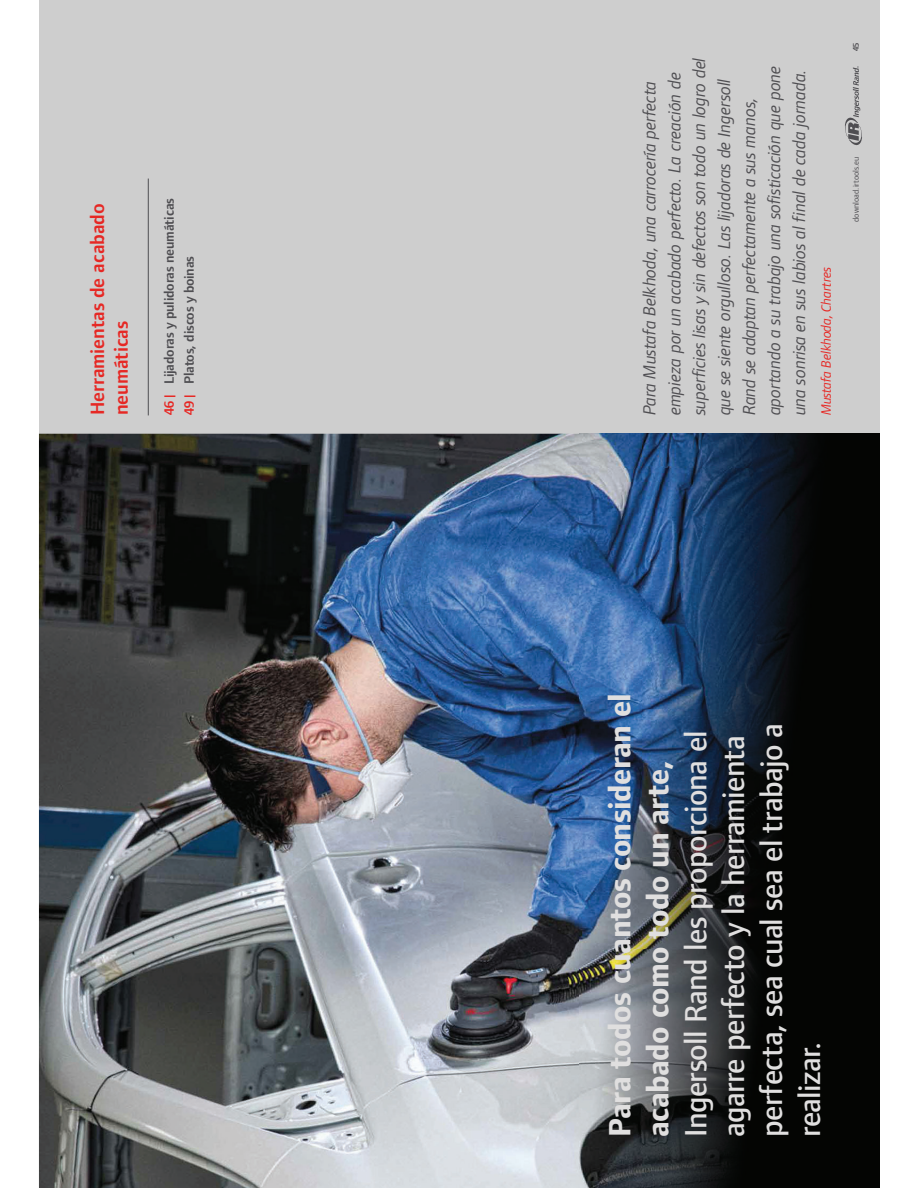
<style>
.page{position:relative;width:918px;height:1188px;background:#fff}
.page>*{position:absolute;margin:0;border:0;box-sizing:border-box;transform-origin:0 0}
.t1{font:500 31.95px/38px "Foundry Form Sans";letter-spacing:-.02em;color:#e0dfdf}
.t2{font:700 31.95px/38px "Foundry Form Sans";letter-spacing:-.02em;color:#e0dfdf}
.t3{font:600 19.95px/24px "Foundry Form Sans";color:#e62824}
.t4{font:18px/24.9px "Foundry Form Sansitalic";letter-spacing:-.01em;color:#4f4e52}
.t5{font:600 13.95px/20px "Foundry Form Sans";letter-spacing:-.01em;color:#4f4e52}
.t6{font:13.95px "Foundry Form Sansitalic";letter-spacing:-.015em;color:#e62824}
.t7{font:8.55px "Foundry Form Sans";color:#4f4e52}
.t8{font:600 8.55px "Foundry Form Sans";color:#4f4e52}
.s1{color:#e62824}
</style>
<div class="page">
<div style="left:39px;top:0;width:840px;height:1188px;background:#cecece"></div>
<svg style="left:845px;top:66px;width:17px;height:80px"></svg>
<hr style="left:148px;top:179px;width:1px;height:236px;background:#4f4e52">
<img style="left:39px;top:434px;width:540px;height:754px">
<img style="left:579px;top:434px;width:300px;height:754px">
<p class="t3" style="left:87px;top:415px;width:213px;rotate:-90deg">Herramientas de acabado neumáticas</p>
<p class="t5" style="left:160px;top:415px;width:219px;rotate:-90deg"><span class="s1">46 |</span> Lijadoras y pulidoras neumáticas<br><span class="s1">49 |</span> Platos, discos y boinas</p>
<p class="t4" style="left:637px;top:415px;width:359px;rotate:-90deg">Para Mustafa Belkhoda, una carrocería perfecta empieza por un acabado perfecto. La creación de superficies lisas y sin defectos son todo un logro del que se siente orgulloso. Las lijadoras de Ingersoll Rand se adaptan perfectamente a sus manos, aportando a su trabajo una sofisticación que pone una sonrisa en sus labios al final de cada jornada.</p>
<p class="t6" style="left:818px;top:415px;width:150px;rotate:-90deg">Mustafa Belkhoda, Chartres</p>
<p class="t8" style="left:853px;top:51px;width:10px;rotate:-90deg">45</p>
<p class="t7" style="left:853px;top:222px;width:67px;rotate:-90deg">download.irtools.eu</p>
<h1 class="t2" style="left:603px;top:1137px;width:446px;rotate:-90deg">Para todos cuantos consideran el acabado como todo un arte,</h1>
<h1 class="t1" style="left:679px;top:1137px;width:416px;rotate:-90deg">Ingersoll Rand les proporciona el agarre perfecto y la herramienta perfecta, sea cual sea el trabajo a realizar.</h1>
</div>
